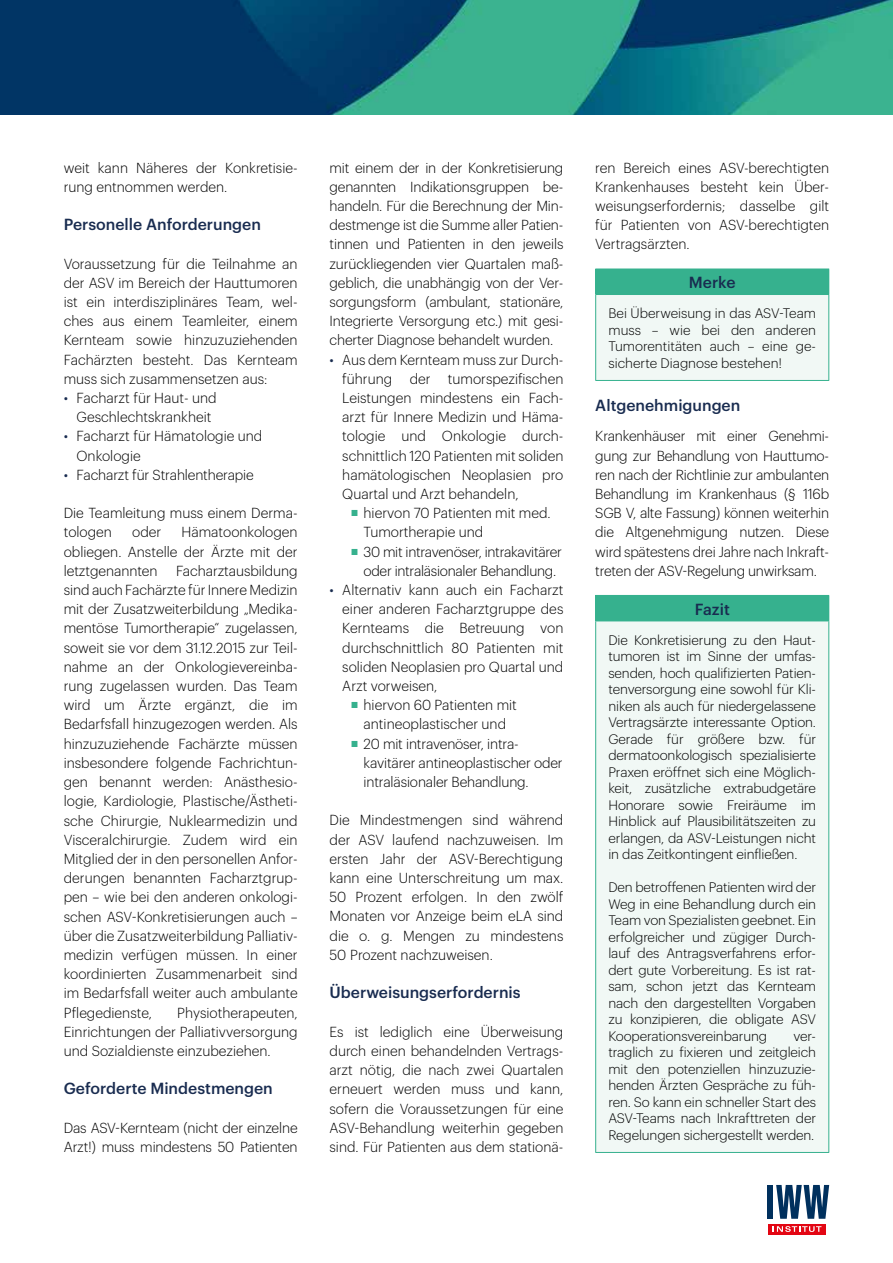
<style>
.page{position:relative;width:893px;height:1263px;background:#fff}
.page>*{position:absolute;margin:0;border:0;box-sizing:border-box;transform-origin:0 0}
.t1{font:500 15.75px "Graphik";color:#192c50}
.t2{font:300 14.25px/19.2px "Graphik";color:#000;text-align:justify}
.t3{font:300 14.25px/19.2px "Graphik";letter-spacing:-.02em;color:#000;text-align:center}
.t4{font:300 13.5px/16.5px "Graphik";letter-spacing:-.01em;color:#000}
.s1{color:#192c50}
.s2{color:#36b18e}
</style>
<div class="page">
<img style="left:0;top:0;width:893px;height:115px">
<div style="left:768px;top:1224px;width:57px;height:10px;background:#e30613"></div>
<svg style="left:773px;top:1226px;width:48px;height:6px"></svg>
<div style="left:768px;top:1185px;width:5px;height:34px;background:#00305d"></div>
<svg style="left:776px;top:1185px;width:53px;height:34px"></svg>
<div style="left:596px;top:269px;width:233px;height:25px;background:#36b18e"></div>
<div style="left:596px;top:294px;width:233px;height:86px;background:#f1f8f5"></div>
<svg style="left:595px;top:269px;width:1px;height:25px"></svg>
<hr style="left:595px;top:294px;width:234px;height:1px;background:#36b18e">
<hr style="left:595px;top:295px;width:1px;height:85px;background:#36b18e">
<hr style="left:828px;top:295px;width:1px;height:85px;background:#36b18e">
<hr style="left:595px;top:380px;width:234px;height:1px;background:#36b18e">
<div style="left:596px;top:595px;width:233px;height:26px;background:#36b18e"></div>
<div style="left:596px;top:621px;width:233px;height:531px;background:#f1f8f5"></div>
<hr style="left:595px;top:595px;width:234px;height:1px;background:#36b18e">
<svg style="left:595px;top:596px;width:1px;height:24px"></svg>
<hr style="left:595px;top:620px;width:234px;height:1px;background:#36b18e">
<hr style="left:595px;top:621px;width:1px;height:531px;background:#36b18e">
<hr style="left:828px;top:621px;width:1px;height:531px;background:#36b18e">
<hr style="left:595px;top:1152px;width:234px;height:1px;background:#36b18e">
<p class="t2" style="left:64px;top:157px;width:235px">weit kann Näheres der Konkretisie&shy;rung entnommen werden.</p>
<p class="t1" style="left:64px;top:213px;width:199px">Personelle Anforderungen</p>
<p class="t2" style="left:64px;top:253px;width:235px">Voraussetzung für die Teilnahme an der ASV im Bereich der Hauttumoren ist ein interdisziplinäres Team, wel&shy;ches aus einem Teamleiter, einem Kernteam sowie hinzuzuziehenden Fachärzten besteht. Das Kernteam muss sich zusammensetzen aus:</p>
<p class="t2" style="left:64px;top:387px;width:154px;text-align:center"><span class="s1">•</span> Facharzt für Haut- und<br>Geschlechtskrankheit</p>
<p class="t2" style="left:77px;top:426px;width:187px;text-indent:-13px"><span class="s1">•</span> Facharzt für Hämatologie und<br>Onkologie</p>
<p class="t2" style="left:64px;top:464px;width:192px"><span class="s1">•</span> Facharzt für Strahlentherapie</p>
<p class="t2" style="left:64px;top:502px;width:235px">Die Teamleitung muss einem Derma&shy;tologen</p>
<p class="t2" style="left:64px;top:522px;width:235px;text-indent:118px">Hämatoonkologen obliegen. Anstelle der Ärzte mit der letztgenannten</p>
<p class="t2" style="left:132px;top:522px;width:31px">oder</p>
<p class="t2" style="left:64px;top:560px;width:235px;text-align:left;text-indent:112px">Facharztausbildung sind auch Fachärzte für Innere Medizin mit der Zusatzweiterbildung „Medika&shy;mentöse Tumortherapie“ zugelassen, soweit sie vor dem 31.12.2015 zur Teil&shy;nahme an der Onkologievereinba&shy;rung zugelassen wurden. Das Team wird um Ärzte ergänzt, die im Bedarfsfall hinzugezogen werden. Als hinzuzuziehende Fachärzte müssen insbesondere folgende Fachrichtun&shy;gen benannt werden: Anästhesio&shy;logie, Kardiologie, Plastische/Ästheti&shy;sche Chirurgie, Nuklearmedizin und Visceralchirurgie. Zudem wird ein Mitglied der in den personellen Anfor&shy;derungen benannten Facharztgrup&shy;pen – wie bei den anderen onkologi&shy;schen ASV-Konkretisierungen auch – über die Zusatzweiterbildung Palliativ&shy;medizin verfügen müssen. In einer koordinierten Zusammenarbeit sind im Bedarfsfall weiter auch ambulante Pflegedienste,</p>
<p class="t2" style="left:64px;top:1002px;width:235px;text-indent:114px">Physiotherapeuten, Einrichtungen der Palliativversorgung und Sozialdienste einzubeziehen.</p>
<p class="t1" style="left:64px;top:1077px;width:211px">Geforderte Mindestmengen</p>
<p class="t2" style="left:64px;top:1117px;width:235px">Das ASV-Kernteam (nicht der einzelne<br>Arzt!) muss mindestens 50 Patienten</p>
<p class="t2" style="left:330px;top:157px;width:235px">mit einem der in der Konkretisierung genannten Indikationsgruppen be&shy;handeln. Für die Berechnung der Min&shy;destmenge ist die Summe aller Patien&shy;tinnen und Patienten in den jeweils zurückliegenden vier Quartalen maß&shy;geblich, die unabhängig von der Ver&shy;sorgungsform (ambulant, stationäre, Integrierte Versorgung etc.) mit gesi&shy;cherter Diagnose behandelt wurden.</p>
<p class="t2" style="left:342px;top:349px;width:223px;text-indent:-13px"><span class="s1">•</span> Aus dem Kernteam muss zur Durch&shy;führung der tumorspezifischen Leistungen mindestens ein Fach&shy;arzt für Innere Medizin und Häma&shy;tologie und Onkologie durch&shy;schnittlich 120 Patienten mit soliden hamätologischen Neoplasien pro Quartal und Arzt behandeln,</p>
<p class="t2" style="left:364px;top:502px;width:189px;text-indent:-13px"><span class="s2">▪</span> hiervon 70 Patienten mit med.<br>Tumortherapie und</p>
<p class="t3" style="left:351px;top:541px;width:213px"><span class="s2">▪</span> 30 mit intravenöser, intrakavitärer oder intraläsionaler Behandlung.</p>
<p class="t2" style="left:342px;top:579px;width:223px;text-indent:-13px"><span class="s1">•</span> Alternativ kann auch ein Facharzt einer anderen Facharztgruppe des Kernteams die Betreuung von durchschnittlich 80 Patienten mit soliden Neoplasien pro Quartal und Arzt vorweisen,</p>
<p class="t2" style="left:351px;top:694px;width:168px;text-align:center"><span class="s2">▪</span> hiervon 60 Patienten mit antineoplastischer und</p>
<p class="t2" style="left:364px;top:733px;width:201px;text-align:left;text-indent:-13px"><span class="s2">▪</span> 20 mit intravenöser, intra&shy;kavitärer antineoplastischer oder intraläsionaler Behandlung.</p>
<p class="t2" style="left:330px;top:809px;width:235px">Die Mindestmengen sind während der ASV laufend nachzuweisen. Im ersten Jahr der ASV-Berechtigung kann eine Unterschreitung um max.<br>50 Prozent erfolgen. In den zwölf Monaten vor Anzeige beim eLA sind die o. g. Mengen zu mindestens 50 Prozent nachzuweisen.</p>
<p class="t1" style="left:330px;top:981px;width:193px">Überweisungserfordernis</p>
<p class="t2" style="left:330px;top:1021px;width:235px">Es ist lediglich eine Überweisung durch einen behandelnden Vertrags&shy;arzt nötig, die nach zwei Quartalen erneuert werden muss und kann, sofern die Voraussetzungen für eine ASV-Behandlung weiterhin gegeben sind. Für Patienten aus dem stationä-</p>
<p class="t2" style="left:595px;top:157px;width:235px;text-align:left">ren Bereich eines ASV-berechtigten<br>Krankenhauses besteht kein Über&shy;weisungserfordernis; dasselbe gilt für Patienten von ASV-berechtigten<br>Vertragsärzten.</p>
<p class="t1" style="left:689px;top:270px;width:48px">Merke</p>
<p class="t4" style="left:608px;top:304px;width:209px">Bei Überweisung in das ASV-Team muss – wie bei den anderen<br>Tumorentitäten auch – eine ge&shy;sicherte Diagnose bestehen!</p>
<p class="t1" style="left:595px;top:393px;width:147px">Altgenehmigungen</p>
<p class="t2" style="left:595px;top:426px;width:235px">Krankenhäuser mit einer Genehmi&shy;gung zur Behandlung von Hauttumo&shy;ren nach der Richtlinie zur ambulanten Behandlung im Krankenhaus (§ 116b SGB V, alte Fassung) können weiterhin die Altgenehmigung nutzen. Diese wird spätestens drei Jahre nach Inkraft&shy;treten der ASV-Regelung unwirksam.</p>
<p class="t1" style="left:695px;top:597px;width:37px">Fazit</p>
<p class="t4" style="left:608px;top:630px;width:209px">Die Konkretisierung zu den Haut&shy;tumoren ist im Sinne der umfas&shy;senden, hoch qualifizierten Patien&shy;tenversorgung eine sowohl für Kli&shy;niken als auch für niedergelassene Vertragsärzte interessante Option.<br>Gerade für größere bzw. für dermatoonkologisch spezialisierte Praxen eröffnet sich eine Möglich&shy;keit, zusätzliche extrabudgetäre Honorare sowie Freiräume im Hinblick auf Plausibilitätszeiten zu erlangen, da ASV-Leistungen nicht in das Zeitkontingent einfließen.</p>
<p class="t4" style="left:608px;top:878px;width:209px;text-align:justify">Den betroffenen Patienten wird der Weg in eine Behandlung durch ein Team von Spezialisten geebnet. Ein erfolgreicher und zügiger Durch&shy;lauf des Antragsverfahrens erfor&shy;dert gute Vorbereitung. Es ist rat&shy;sam, schon jetzt das Kernteam nach den dargestellten Vorgaben zu konzipieren, die obligate ASV Kooperationsvereinbarung</p>
<p class="t4" style="left:608px;top:1026px;width:209px;text-align:justify;text-indent:185px">ver&shy;traglich zu fixieren und zeitgleich mit den potenziellen hinzuzuzie&shy;henden Ärzten Gespräche zu füh&shy;ren. So kann ein schneller Start des ASV-Teams nach Inkrafttreten der Regelungen sichergestellt werden.</p>
</div>
